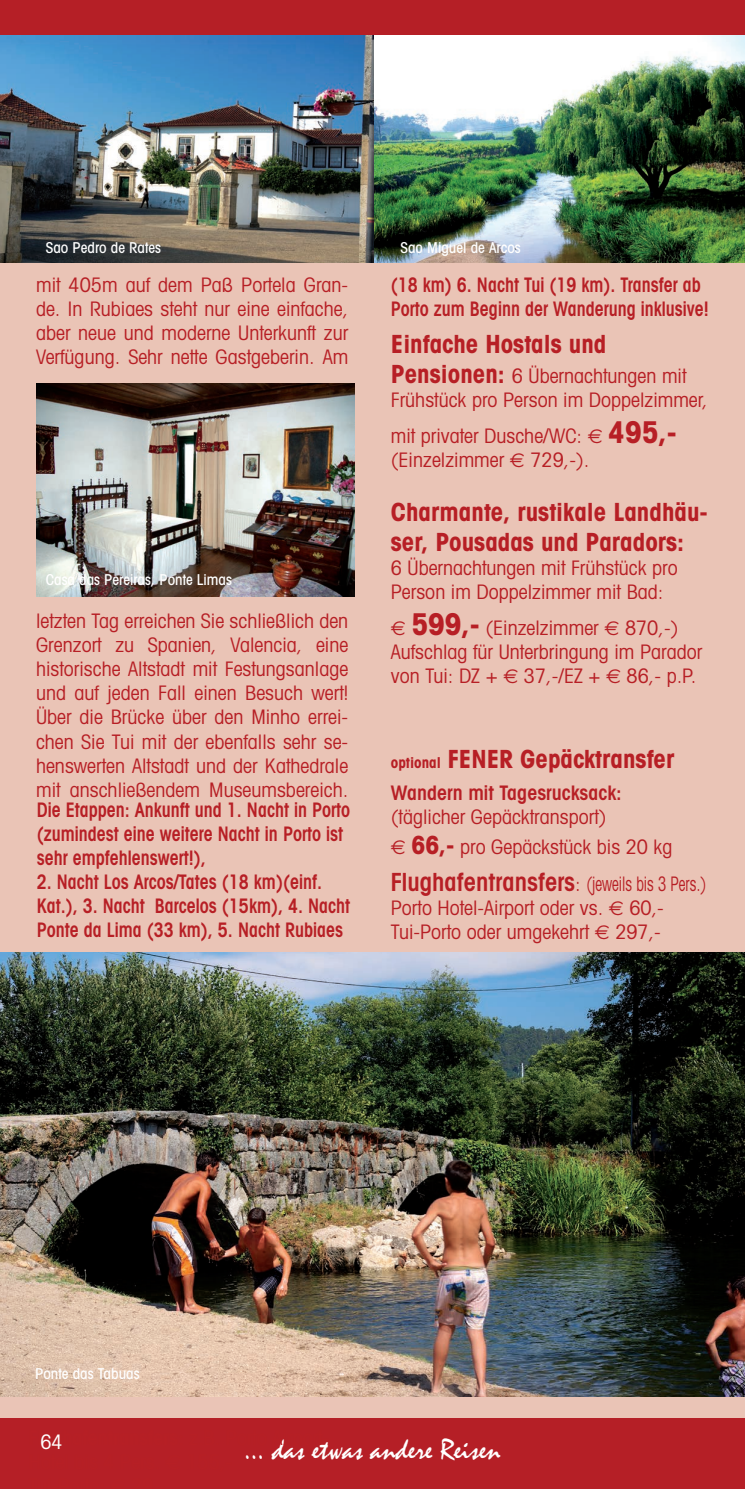
<style>
.page{position:relative;width:745px;height:1489px;background:#fff}
.page>*{position:absolute;margin:0;border:0;box-sizing:border-box;transform-origin:0 0}
.t1{font:30px "Mistral";color:#fff}
.t2{font:700 condensed 25px/30px "Avant Garde";color:#b71f25}
.t3{font:condensed 20px/24px "Avant Garde";color:#b71f25}
.t4{font:600 condensed 20px/24px "Avant Garde";color:#b71f25;scale:.9 1}
.t5{font:600 condensed 20px "Avant Garde";color:#b71f25}
.t6{font:condensed 20px "Avant Garde";color:#fff}
.t7{font:500 condensed 15px "Avant Garde";color:#fff}
.s1{font-weight:700;font-size:25px}
.s2{font-family:"Euro Sans";font-stretch:normal}
.s3{font-weight:700;font-size:30px}
.s4{font-size:15px}
.s5{font-weight:600;font-size:25px}
</style>
<div class="page">
<div style="left:0;top:0;width:744px;height:1488px;background:#eac4b6"></div>
<div style="left:0;top:0;width:744px;height:35px;background:#b51f26"></div>
<div style="left:0;top:1417px;width:744px;height:71px;background:#b51f26"></div>
<img style="left:0;top:35px;width:744px;height:227px">
<img style="left:0;top:952px;width:744px;height:443px">
<img style="left:36px;top:383px;width:318px;height:213px">
<p class="t7" style="left:46px;top:238px;width:117px">Sao Pedro de Rates</p>
<p class="t7" style="left:400px;top:238px;width:121px">Sao Miguel de Arcos</p>
<p class="t4" style="left:390px;top:272px;width:354px">(18 km) 6. Nacht Tui (19 km). Transfer ab<br>Porto zum Beginn der Wanderung inklusive!</p>
<p class="t2" style="left:390px;top:328px;width:217px">Einfache Hostals und</p>
<p class="t3" style="left:390px;top:363px;width:318px"><span class="s1">Pensionen:</span> 6 Übernachtungen mit<br>Frühstück pro Person im Doppelzimmer,</p>
<p class="t3" style="left:390px;top:423px;width:287px">mit privater Dusche/WC: <span class="s2">€</span> <span class="s3">495,- </span>(Einzelzimmer <span class="s2">€</span> 729,-).</p>
<p class="t2" style="left:390px;top:496px;width:318px">Charmante, rustikale Landhäu&shy;ser, Pousadas und Paradors:</p>
<p class="t3" style="left:390px;top:555px;width:288px">6 Übernachtungen mit Frühstück pro<br>Person im Doppelzimmer mit Bad:</p>
<p class="t3" style="left:390px;top:615px;width:313px"><span class="s2">€</span> <span class="s3">599,-</span> (Einzelzimmer <span class="s2">€</span> 870,-)<br>Aufschlag für Unterbringung im Parador von Tui: DZ + <span class="s2">€</span> 37,-/EZ + <span class="s2">€</span> 86,- p.P.</p>
<p class="t3" style="left:36px;top:272px;width:313px;text-align:justify">mit 405m auf dem Paß Portela Gran&shy;de. In Rubiaes steht nur eine einfache, aber neue und moderne Unterkunft zur Verfügung. Sehr nette Gastgeberin. Am</p>
<p class="t7" style="left:46px;top:570px;width:187px">Casa das Pereiras, Ponte Limas</p>
<p class="t3" style="left:36px;top:608px;width:313px;text-align:justify">letzten Tag erreichen Sie schließlich den Grenzort zu Spanien, Valencia, eine historische Altstadt mit Festungsanlage und auf jeden Fall einen Besuch wert!<br>Über die Brücke über den Minho errei&shy;chen Sie Tui mit der ebenfalls sehr se&shy;henswerten Altstadt und der Kathedrale mit anschließendem Museumsbereich.</p>
<p class="t4" style="left:37px;top:797px;width:349px">Die Etappen: Ankunft und 1. Nacht in Porto (zumindest eine weitere Nacht in Porto ist sehr empfehlenswert!),</p>
<p class="t4" style="left:37px;top:869px;width:349px">2. Nacht Los Arcos/Tates (18 km)(einf.<br>Kat.), 3. Nacht Barcelos (15km), 4. Nacht<br>Ponte da Lima (33 km), 5. Nacht Rubiaes</p>
<p class="t2" style="left:390px;top:743px;width:285px"><span class="s4">optional</span> FENER Gepäcktransfer</p>
<p class="t5" style="left:390px;top:780px;width:232px">Wandern mit Tagesrucksack:</p>
<p class="t3" style="left:390px;top:800px;width:283px;line-height:30px">(täglicher Gepäcktransport)<br><span class="s2">€</span> <span class="s1">66,-</span> pro Gepäckstück bis 20 kg</p>
<p class="t3" style="left:390px;top:871px;width:317px"><span class="s5">Flughafentransfers</span>: (jeweils bis 3 Pers.)<br>Porto Hotel-Airport oder vs. <span class="s2">€</span> 60,-<br>Tui-Porto oder umgekehrt <span class="s2">€</span> 297,-</p>
<p class="t7" style="left:35px;top:1364px;width:106px">Ponte das Tabuas</p>
<p class="t6" style="left:40px;top:1428px;width:24px">64</p>
<h1 class="t1" style="left:244px;top:1431px;width:257px">... das etwas andere Reisen</h1>
</div>
